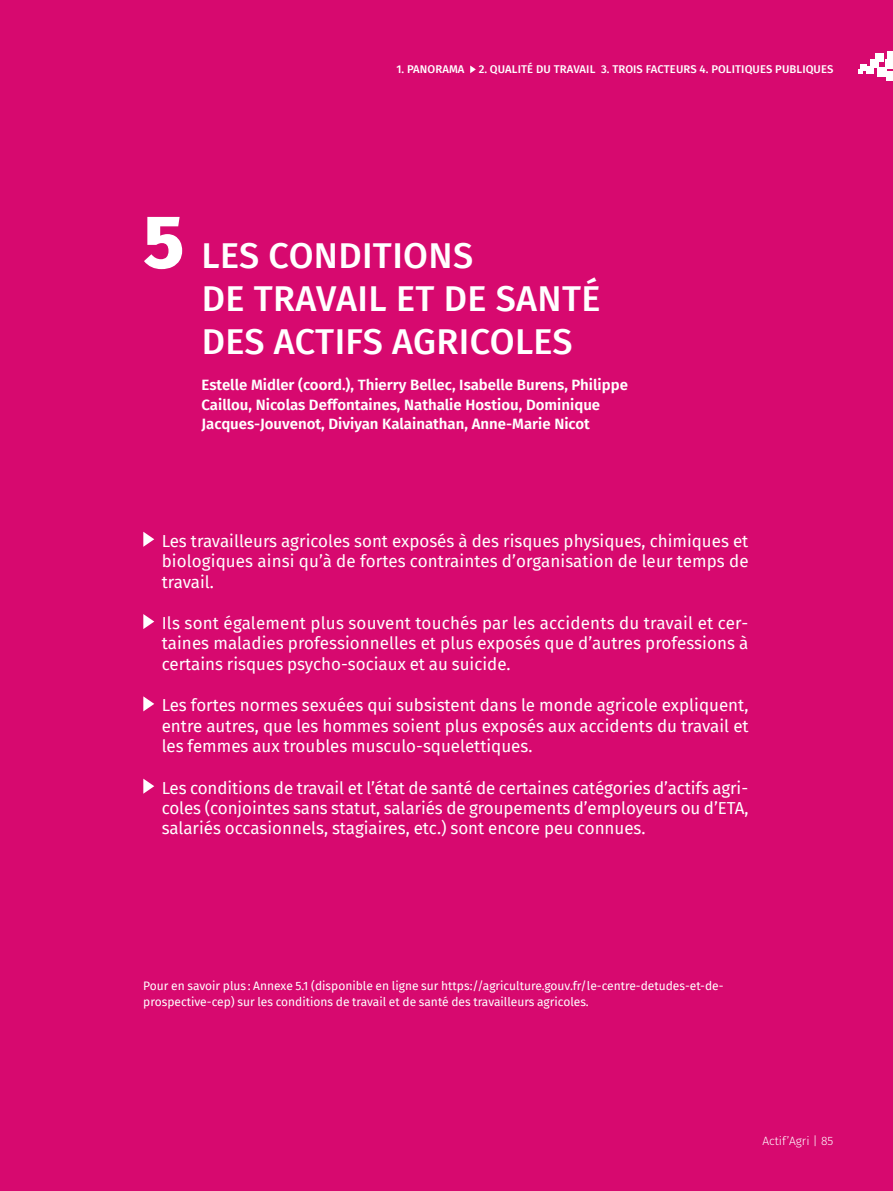
<style>
.page{position:relative;width:893px;height:1191px;background:#d7096f}
.page>*{position:absolute;margin:0;border:0;box-sizing:border-box;transform-origin:0 0}
.t1{font:500 36px/43.2px "Fira Sans";letter-spacing:.01em;color:#fff}
.t2{font:16.95px/20.4px "Fira Sans";color:#fff;text-align:justify}
.t3{font:600 15px/19.5px "Fira Sans";color:#fff}
.t4{font:12px/16.5px "Fira Sans";color:#fff}
.t5{font:300 12px "Fira Sans";color:#fff}
.t6{font:500 11.25px "Fira Sans";letter-spacing:.01em;color:#fff}
.s1{font-weight:800;font-size:75px}
</style>
<div class="page">
<svg style="left:858px;top:64px;width:9px;height:9px"></svg>
<div style="left:866px;top:67px;width:8px;height:7px;background:#fff"></div>
<div style="left:870px;top:59px;width:9px;height:9px;background:#fff"></div>
<div style="left:875px;top:53px;width:9px;height:9px;background:#fff"></div>
<div style="left:877px;top:67px;width:10px;height:10px;background:#fff"></div>
<div style="left:886px;top:71px;width:7px;height:10px;background:#fff"></div>
<div style="left:885px;top:59px;width:8px;height:10px;background:#fff"></div>
<div style="left:887px;top:51px;width:6px;height:10px;background:#fff"></div>
<svg style="left:470px;top:65px;width:6px;height:8px"></svg>
<svg style="left:143px;top:532px;width:11px;height:15px"></svg>
<svg style="left:143px;top:614px;width:11px;height:15px"></svg>
<svg style="left:143px;top:696px;width:11px;height:15px"></svg>
<svg style="left:143px;top:778px;width:11px;height:15px"></svg>
<p class="t6" style="left:396px;top:60px;width:70px">1. PANORAMA</p>
<p class="t6" style="left:479px;top:60px;width:356px">2. QUALITÉ DU TRAVAIL 3. TROIS FACTEURS 4. POLITIQUES PUBLIQUES</p>
<h1 class="t1" style="left:202px;top:232px;width:400px;text-indent:-58px"><span class="s1">5</span> LES CONDITIONS<br>DE TRAVAIL ET DE SANTÉ<br>DES ACTIFS AGRICOLES</h1>
<p class="t3" style="left:202px;top:374px;width:428px">Estelle Midler (coord.), Thierry Bellec, Isabelle Burens, Philippe<br>Caillou, Nicolas Deffontaines, Nathalie Hostiou, Dominique<br>Jacques-Jouvenot, Diviyan Kalainathan, Anne-Marie Nicot</p>
<p class="t2" style="left:162px;top:530px;width:588px">Les travailleurs agricoles sont exposés à des risques physiques, chimiques et biologiques ainsi qu’à de fortes contraintes d’organisation de leur temps de travail.</p>
<p class="t2" style="left:162px;top:612px;width:588px">Ils sont également plus souvent touchés par les accidents du travail et cer&shy;taines maladies professionnelles et plus exposés que d’autres professions à certains risques psycho-sociaux et au suicide.</p>
<p class="t2" style="left:162px;top:695px;width:588px">Les fortes normes sexuées qui subsistent dans le monde agricole expliquent, entre autres, que les hommes soient plus exposés aux accidents du travail et les femmes aux troubles musculo-squelettiques.</p>
<p class="t2" style="left:162px;top:777px;width:588px">Les conditions de travail et l’état de santé de certaines catégories d’actifs agri&shy;coles (conjointes sans statut, salariés de groupements d’employeurs ou d’ETA, salariés occasionnels, stagiaires, etc.) sont encore peu connues.</p>
<p class="t4" style="left:143px;top:976px;width:582px">Pour en savoir plus : Annexe 5.1 (disponible en ligne sur https://agriculture.gouv.fr/le-centre-detudes-et-de&shy;prospective-cep) sur les conditions de travail et de santé des travailleurs agricoles.</p>
<p class="t5" style="left:762px;top:1132px;width:73px">Actif’Agri | 85</p>
</div>
